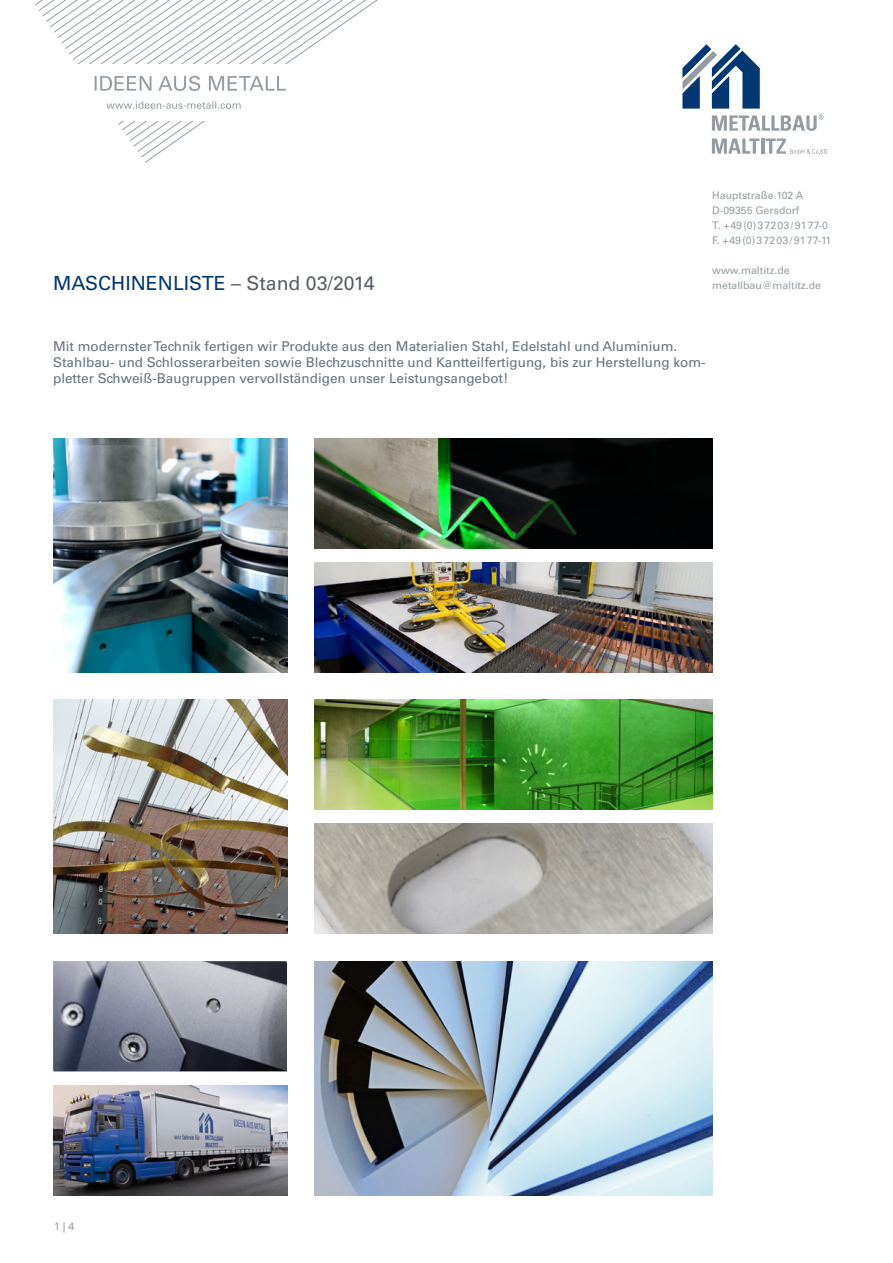
<style>
.page{position:relative;width:893px;height:1263px;background:#fff}
.page>*{position:absolute;margin:0;border:0;box-sizing:border-box;transform-origin:0 0}
.t1{font:19.5px "Univers";color:#013874}
.t2{font:13.5px/16.2px "Univers";color:#64737f}
.t3{font:10.5px/15px "Univers";color:#959ca1}
.s1{color:#576065}
</style>
<div class="page">
<svg style="left:712px;top:138px;width:47px;height:16px"></svg>
<hr style="left:761px;top:138px;width:3px;height:16px;background:#959ca1">
<svg style="left:766px;top:138px;width:61px;height:16px"></svg>
<svg style="left:712px;top:115px;width:111px;height:16px"></svg>
<svg style="left:35px;top:0;width:725px;height:109px"></svg>
<img style="left:53px;top:438px;width:234px;height:234px">
<img style="left:315px;top:961px;width:397px;height:234px">
<img style="left:315px;top:438px;width:397px;height:110px">
<img style="left:315px;top:700px;width:397px;height:110px">
<img style="left:315px;top:562px;width:397px;height:110px">
<img style="left:315px;top:823px;width:397px;height:110px">
<img style="left:53px;top:700px;width:234px;height:233px">
<img style="left:53px;top:961px;width:234px;height:110px">
<img style="left:53px;top:1085px;width:234px;height:110px">
<h1 class="t1" style="left:53px;top:271px;width:323px">MASCHINENLISTE <span class="s1">– Stand 03/2014</span></h1>
<p class="t3" style="left:712px;top:188px;width:121px">Hauptstraße 102 A<br>D-09355 Gersdorf<br>T. +49(0)37203/9177-0<br>F. +49(0)37203/9177-11</p>
<p class="t3" style="left:712px;top:263px;width:110px">www.maltitz.de metallbau@maltitz.de</p>
<p class="t2" style="left:53px;top:338px;width:654px">Mit modernster Technik fertigen wir Produkte aus den Materialien Stahl, Edelstahl und Aluminium.<br>Stahlbau- und Schlosserarbeiten sowie Blechzuschnitte und Kantteilfertigung, bis zur Herstellung kom&shy;pletter Schweiß-Baugruppen vervollständigen unser Leistungsangebot!</p>
<p class="t3" style="left:54px;top:1219px;width:22px">1 | 4</p>
</div>
